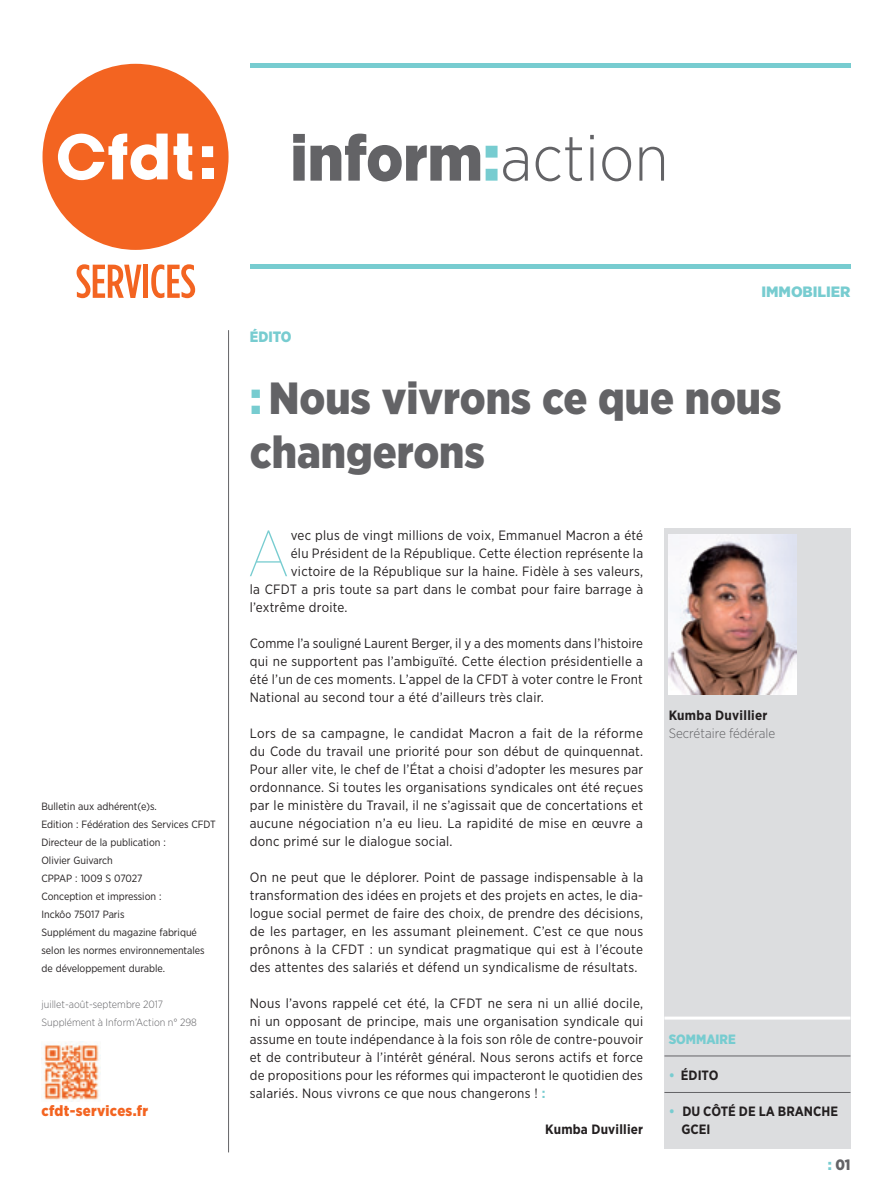
<style>
.page{position:relative;width:893px;height:1191px;background:#fff}
.page>*{position:absolute;margin:0;border:0;box-sizing:border-box;transform-origin:0 0}
.t1{font:100 64.95px "Gotham Narrow";color:#77ccd0}
.t2{font:900 64.5px "Gotham Narrow";color:#636366}
.t3{font:900 45px/54px "Gotham Narrow";color:#636366}
.t4{font:900 15px "Gotham Narrow";letter-spacing:.02em;color:#f36421}
.t5{font:900 15px "Gotham Narrow";letter-spacing:-.005em;color:#77ccd0;scale:1.09 1}
.t6{font:900 15px "Gotham Narrow";letter-spacing:-.005em;color:#77ccd0}
.t7{font:900 15px "Gotham Narrow";color:#636366}
.t8{font:13.5px/18px "Gotham Narrow";letter-spacing:.02em;color:#231f20;text-align:justify}
.t9{font:700 13.5px/18px "Gotham Narrow";color:#231f20}
.t10{font:300 13.5px "Gotham Narrow";color:#636366}
.t11{font:900 13.5px "Gotham Narrow";color:#77ccd0}
.t12{font:10.5px/18px "Gotham Narrow";letter-spacing:-.005em;color:#231f20}
.t13{font:300 10.5px/18px "Gotham Narrow";color:#636366}
.s1{color:#77ccd0}
.s2{font-weight:300}
.s3{font-weight:700;color:#77ccd0}
</style>
<div class="page">
<hr style="left:250px;top:64px;width:600px;height:4px;background:#77ccd0">
<hr style="left:250px;top:265px;width:600px;height:4px;background:#77ccd0">
<hr style="left:228px;top:330px;width:1px;height:822px;background:#636366">
<div style="left:43px;top:64px;width:186px;height:186px;background:#f36421;border-radius:50%"></div>
<div style="left:202px;top:146px;width:11px;height:11px;background:#fff"></div>
<div style="left:202px;top:168px;width:11px;height:11px;background:#fff"></div>
<svg style="left:58px;top:134px;width:134px;height:46px"></svg>
<svg style="left:77px;top:264px;width:64px;height:34px"></svg>
<hr style="left:144px;top:265px;width:4px;height:33px;background:#f36421">
<svg style="left:151px;top:264px;width:44px;height:34px"></svg>
<img style="left:41px;top:1041px;width:60px;height:60px">
<div style="left:664px;top:528px;width:186px;height:620px;background:#dcdddf"></div>
<img style="left:669px;top:534px;width:127px;height:160px">
<hr style="left:664px;top:1016px;width:186px;height:3px;background:#fff">
<hr style="left:664px;top:1092px;width:186px;height:1px;background:#636366">
<hr style="left:664px;top:1055px;width:186px;height:1px;background:#636366">
<h2 class="t2" style="left:290px;top:115px;width:380px">inform<span class="s1">:</span><span class="s2">action</span></h2>
<p class="t12" style="left:41px;top:797px;width:176px">Bulletin aux adhérent(e)s.<br>Edition : Fédération des Services CFDT<br>Directeur de la publication :<br>Olivier Guivarch<br>CPPAP : 1009 S 07027<br>Conception et impression :<br>Inckôo 75017 Paris<br>Supplément du magazine fabriqué selon les normes environnementales de développement durable.</p>
<p class="t13" style="left:41px;top:995px;width:157px">juillet-août-septembre 2017<br>Supplément à Inform’Action n° 298</p>
<p class="t4" style="left:41px;top:1101px;width:108px">cfdt-services.fr</p>
<p class="t5" style="left:761px;top:282px;width:83px">IMMOBILIER</p>
<p class="t6" style="left:250px;top:327px;width:41px">édito</p>
<h3 class="t3" style="left:250px;top:371px;width:533px"><span class="s1">:</span>Nous vivrons ce que nous changerons</h3>
<h1 class="t1" style="left:247px;top:514px;width:44px">A</h1>
<p class="t8" style="left:291px;top:526px;width:354px">vec plus de vingt millions de voix, Emmanuel Macron a été</p>
<p class="t8" style="left:291px;top:544px;width:354px">élu Président de la République. Cette élection représente la</p>
<p class="t8" style="left:291px;top:562px;width:354px">victoire de la République sur la haine. Fidèle à ses valeurs,</p>
<p class="t8" style="left:250px;top:580px;width:395px">la CFDT a pris toute sa part dans le combat pour faire barrage à</p>
<p class="t8" style="left:250px;top:598px;width:99px">l’extrême droite.</p>
<p class="t8" style="left:250px;top:634px;width:395px">Comme l’a souligné Laurent Berger, il y a des moments dans l’histoire qui ne supportent pas l’ambiguïté. Cette élection présidentielle a été l’un de ces moments. L’appel de la CFDT à voter contre le Front National au second tour a été d’ailleurs très clair.</p>
<p class="t8" style="left:250px;top:724px;width:395px">Lors de sa campagne, le candidat Macron a fait de la réforme du Code du travail une priorité pour son début de quinquennat.<br>Pour aller vite, le chef de l’état a choisi d’adopter les mesures par ordonnance. Si toutes les organisations syndicales ont été reçues par le ministère du Travail, il ne s’agissait que de concertations et aucune négociation n’a eu lieu. La rapidité de mise en œuvre a donc primé sur le dialogue social.</p>
<p class="t8" style="left:250px;top:868px;width:395px">On ne peut que le déplorer. Point de passage indispensable à la transformation des idées en projets et des projets en actes, le dia&shy;logue social permet de faire des choix, de prendre des décisions, de les partager, en les assumant pleinement. C’est ce que nous prônons à la CFDT : un syndicat pragmatique qui est à l’écoute des attentes des salariés et défend un syndicalisme de résultats.</p>
<p class="t8" style="left:250px;top:994px;width:395px">Nous l’avons rappelé cet été, la CFDT ne sera ni un allié docile, ni un opposant de principe, mais une organisation syndicale qui assume en toute indépendance à la fois son rôle de contre-pouvoir et de contributeur à l’intérêt général. Nous serons actifs et force de propositions pour les réformes qui impacteront le quotidien des salariés. Nous vivrons ce que nous changerons ! <span class="s3">:</span></p>
<p class="t9" style="left:545px;top:1120px;width:99px">Kumba Duvillier</p>
<p class="t9" style="left:669px;top:706px;width:100px">Kumba Duvillier</p>
<p class="t10" style="left:669px;top:725px;width:108px">Secrétaire fédérale</p>
<p class="t11" style="left:669px;top:1030px;width:19px">Somm</p>
<p class="t11" style="left:706px;top:1030px;width:17px">aire</p>
<p class="t9" style="left:669px;top:1066px;width:51px"><span class="s1">•</span> édito</p>
<p class="t9" style="left:681px;top:1102px;width:158px;text-indent:-13px"><span class="s1">•</span> Du côté de la branche<br>GCEI</p>
<p class="t7" style="left:828px;top:1154px;width:24px"><span class="s1">:</span> 01</p>
</div>
